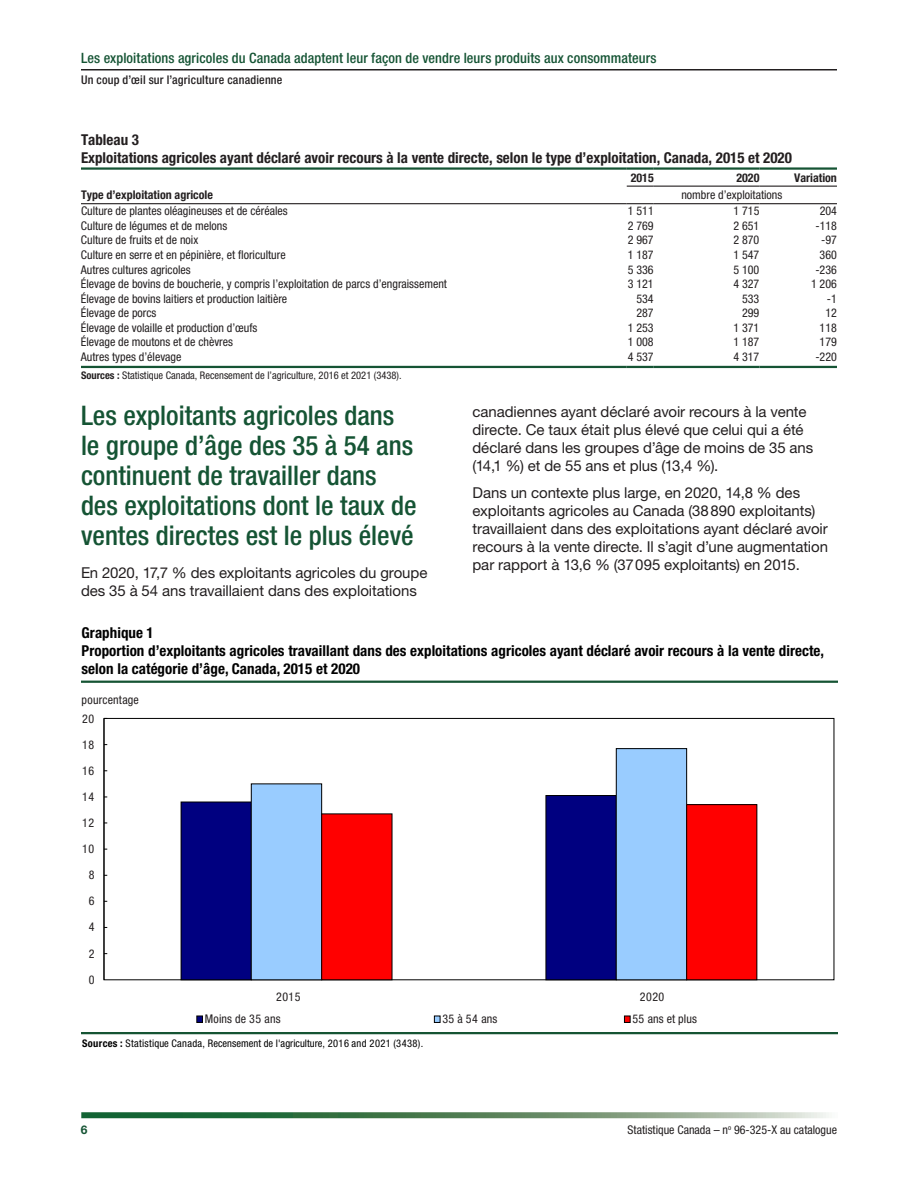
<style>
.page{position:relative;width:918px;height:1188px;background:#fff}
.page>*{position:absolute;margin:0;border:0;box-sizing:border-box;transform-origin:0 0}
.t1{font:500 condensed 27px/30px "Helvetica Neue LT Std";color:#155434}
.t2{font:15px/18px "Helvetica Neue LT Std";letter-spacing:-.005em;color:#231f20}
.t3{font:700 condensed 15px/18px "Helvetica Neue LT Std";letter-spacing:.005em;color:#000}
.t4{font:700 condensed 15px/18px "Helvetica Neue LT Std";color:#231f20}
.t5{font:500 condensed 14.25px "Helvetica Neue LT Std";letter-spacing:.005em;color:#155434}
.t6{font:condensed 12px "Helvetica Neue LT Std";color:#231f20}
.t7{font:700 condensed 12px "Helvetica Neue LT Std";color:#231f20}
.t8{font:500 condensed 12px "Helvetica Neue LT Std";letter-spacing:.015em;color:#231f20}
.t9{font:700 12px "Helvetica Neue LT Std";color:#155434}
.t10{font:condensed 10.5px "Helvetica Neue LT Std";letter-spacing:.025em;color:#000}
.t11{font:condensed 10.5px "Helvetica Neue LT Std";color:#231f20}
.s1{font-weight:700}
</style>
<div class="page">
<hr style="left:81px;top:69px;width:756px;height:1px;background:#231f20">
<svg style="left:81px;top:1112px;width:748px;height:6px;background:#638f6c"></svg>
<hr style="left:81px;top:1032px;width:756px;height:2px;background:#155433">
<hr style="left:81px;top:681px;width:756px;height:2px;background:#155433">
<div style="left:181px;top:802px;width:70px;height:178px;background:#000080"></div>
<div style="left:546px;top:796px;width:70px;height:184px;background:#000080"></div>
<div style="left:181px;top:802px;width:71px;height:178px;border:1px solid #000"></div>
<div style="left:546px;top:795px;width:71px;height:185px;border:1px solid #000"></div>
<div style="left:251px;top:784px;width:71px;height:196px;background:#9cf"></div>
<div style="left:616px;top:749px;width:71px;height:231px;background:#9cf"></div>
<div style="left:251px;top:783px;width:71px;height:197px;border:1px solid #000"></div>
<div style="left:616px;top:748px;width:71px;height:232px;border:1px solid #000"></div>
<div style="left:322px;top:814px;width:70px;height:166px;background:#f00"></div>
<div style="left:687px;top:805px;width:70px;height:175px;background:#f00"></div>
<div style="left:321px;top:814px;width:71px;height:166px;border:1px solid #000"></div>
<div style="left:686px;top:804px;width:71px;height:176px;border:1px solid #000"></div>
<hr style="left:104px;top:718px;width:1px;height:262px;background:#000">
<div style="left:196px;top:1016px;width:7px;height:7px;border:1px solid #000"></div>
<div style="left:434px;top:1016px;width:6px;height:7px;border:1px solid #000"></div>
<div style="left:624px;top:1016px;width:7px;height:7px;border:1px solid #000"></div>
<hr style="left:627px;top:366px;width:27px;height:2px;background:#155434">
<hr style="left:654px;top:366px;width:105px;height:2px;background:#155434">
<hr style="left:759px;top:366px;width:78px;height:2px;background:#155434">
<hr style="left:81px;top:366px;width:546px;height:2px;background:#155434">
<svg style="left:627px;top:203px;width:27px;height:1px"></svg>
<hr style="left:654px;top:203px;width:105px;height:1px;background:#231f20">
<hr style="left:759px;top:203px;width:78px;height:1px;background:#231f20">
<hr style="left:81px;top:203px;width:546px;height:1px;background:#231f20">
<svg style="left:627px;top:186px;width:27px;height:1px"></svg>
<hr style="left:654px;top:186px;width:105px;height:1px;background:#231f20">
<hr style="left:759px;top:186px;width:78px;height:1px;background:#231f20">
<hr style="left:81px;top:167px;width:546px;height:3px;background:#155434">
<hr style="left:627px;top:167px;width:27px;height:3px;background:#155434">
<hr style="left:654px;top:167px;width:105px;height:3px;background:#155434">
<hr style="left:759px;top:167px;width:78px;height:3px;background:#155434">
<p class="t5" style="left:81px;top:49px;width:577px">Les exploitations agricoles du Canada adaptent leur façon de vendre leurs produits aux consommateurs</p>
<p class="t8" style="left:81px;top:72px;width:203px">Un coup d’œil sur l’agriculture canadienne</p>
<p class="t4" style="left:81px;top:130px;width:712px">Tableau 3<br>Exploitations agricoles ayant déclaré avoir recours à la vente directe, selon le type d’exploitation, Canada, 2015 et 2020</p>
<p class="t7" style="left:631px;top:170px;width:25px">2015</p>
<p class="t7" style="left:736px;top:170px;width:25px">2020</p>
<p class="t7" style="left:794px;top:170px;width:44px">Variation</p>
<p class="t7" style="left:81px;top:188px;width:134px">Type d’exploitation agricole</p>
<p class="t6" style="left:681px;top:188px;width:103px">nombre d’exploitations</p>
<p class="t6" style="left:81px;top:204px;width:208px">Culture de plantes oléagineuses et de céréales</p>
<p class="t6" style="left:628px;top:204px;width:27px">1 511</p>
<p class="t6" style="left:734px;top:204px;width:27px">1 715</p>
<p class="t6" style="left:820px;top:204px;width:19px">204</p>
<p class="t6" style="left:81px;top:219px;width:148px">Culture de légumes et de melons</p>
<p class="t6" style="left:628px;top:219px;width:27px">2 769</p>
<p class="t6" style="left:734px;top:219px;width:27px">2 651</p>
<p class="t6" style="left:815px;top:219px;width:23px">-118</p>
<p class="t6" style="left:81px;top:233px;width:119px">Culture de fruits et de noix</p>
<p class="t6" style="left:628px;top:233px;width:27px">2 967</p>
<p class="t6" style="left:733px;top:233px;width:27px">2 870</p>
<p class="t6" style="left:821px;top:233px;width:17px">-97</p>
<p class="t6" style="left:81px;top:248px;width:206px">Culture en serre et en pépinière, et floriculture</p>
<p class="t6" style="left:628px;top:248px;width:27px">1 187</p>
<p class="t6" style="left:733px;top:248px;width:27px">1 547</p>
<p class="t6" style="left:820px;top:248px;width:19px">360</p>
<p class="t6" style="left:81px;top:262px;width:111px">Autres cultures agricoles</p>
<p class="t6" style="left:628px;top:262px;width:27px">5 336</p>
<p class="t6" style="left:733px;top:262px;width:27px">5 100</p>
<p class="t6" style="left:815px;top:262px;width:23px">-236</p>
<p class="t6" style="left:81px;top:277px;width:368px">Élevage de bovins de boucherie, y compris l’exploitation de parcs d’engraissement</p>
<p class="t6" style="left:628px;top:277px;width:27px">3 121</p>
<p class="t6" style="left:733px;top:277px;width:27px">4 327</p>
<p class="t6" style="left:811px;top:277px;width:27px">1 206</p>
<p class="t6" style="left:81px;top:291px;width:208px">Élevage de bovins laitiers et production laitière</p>
<p class="t6" style="left:636px;top:291px;width:19px">534</p>
<p class="t6" style="left:742px;top:291px;width:19px">533</p>
<p class="t6" style="left:827px;top:291px;width:11px">-1</p>
<p class="t6" style="left:81px;top:306px;width:77px">Élevage de porcs</p>
<p class="t6" style="left:636px;top:306px;width:19px">287</p>
<p class="t6" style="left:742px;top:306px;width:19px">299</p>
<p class="t6" style="left:825px;top:306px;width:13px">12</p>
<p class="t6" style="left:81px;top:321px;width:178px">Élevage de volaille et production d’œufs</p>
<p class="t6" style="left:628px;top:321px;width:27px">1 253</p>
<p class="t6" style="left:733px;top:321px;width:27px">1 371</p>
<p class="t6" style="left:820px;top:321px;width:19px">118</p>
<p class="t6" style="left:81px;top:335px;width:154px">Élevage de moutons et de chèvres</p>
<p class="t6" style="left:628px;top:335px;width:27px">1 008</p>
<p class="t6" style="left:733px;top:335px;width:27px">1 187</p>
<p class="t6" style="left:820px;top:335px;width:19px">179</p>
<p class="t6" style="left:81px;top:350px;width:102px">Autres types d’élevage</p>
<p class="t6" style="left:628px;top:350px;width:27px">4 537</p>
<p class="t6" style="left:733px;top:350px;width:27px">4 317</p>
<p class="t6" style="left:815px;top:350px;width:23px">-220</p>
<p class="t11" style="left:81px;top:369px;width:322px"><span class="s1">Sources :</span> Statistique Canada, Recensement de l’agriculture, 2016 et 2021 (3438).</p>
<h1 class="t1" style="left:81px;top:400px;width:337px">Les exploitants agricoles dans le groupe d’âge des 35 à 54 ans continuent de travailler dans des exploitations dont le taux de ventes directes est le plus élevé</h1>
<p class="t2" style="left:81px;top:564px;width:348px">En 2020, 17,7 % des exploitants agricoles du groupe des 35 à 54 ans travaillaient dans des exploitations</p>
<p class="t2" style="left:472px;top:402px;width:342px">canadiennes ayant déclaré avoir recours à la vente directe. Ce taux était plus élevé que celui qui a été déclaré dans les groupes d’âge de moins de 35 ans (14,1 %) et de 55 ans et plus (13,4 %).</p>
<p class="t2" style="left:472px;top:483px;width:357px">Dans un contexte plus large, en 2020, 14,8 % des exploitants agricoles au Canada (38890 exploitants) travaillaient dans des exploitations ayant déclaré avoir recours à la vente directe. Il s’agit d’une augmentation par rapport à 13,6 % (37095 exploitants) en 2015.</p>
<p class="t3" style="left:82px;top:624px;width:744px">Graphique 1<br>Proportion d’exploitants agricoles travaillant dans des exploitations agricoles ayant déclaré avoir recours à la vente directe, selon la catégorie d’âge, Canada, 2015 et 2020</p>
<p class="t6" style="left:82px;top:693px;width:59px">pourcentage</p>
<p class="t6" style="left:82px;top:711px;width:13px">20</p>
<p class="t6" style="left:82px;top:737px;width:13px">18</p>
<p class="t6" style="left:82px;top:764px;width:13px">16</p>
<p class="t6" style="left:82px;top:790px;width:13px">14</p>
<p class="t6" style="left:82px;top:816px;width:13px">12</p>
<p class="t6" style="left:82px;top:842px;width:13px">10</p>
<p class="t6" style="left:89px;top:868px;width:7px">8</p>
<p class="t6" style="left:89px;top:894px;width:7px">6</p>
<p class="t6" style="left:89px;top:920px;width:7px">4</p>
<p class="t6" style="left:89px;top:946px;width:7px">2</p>
<p class="t6" style="left:89px;top:973px;width:7px">0</p>
<p class="t6" style="left:276px;top:990px;width:26px">2015</p>
<p class="t6" style="left:640px;top:990px;width:26px">2020</p>
<p class="t6" style="left:205px;top:1012px;width:77px">Moins de 35 ans</p>
<p class="t6" style="left:442px;top:1012px;width:57px">35 à 54 ans</p>
<p class="t6" style="left:632px;top:1012px;width:66px">55 ans et plus</p>
<p class="t10" style="left:82px;top:1037px;width:343px"><span class="s1">Sources :</span> Statistique Canada, Recensement de l'agriculture, 2016 and 2021 (3438).</p>
<p class="t9" style="left:81px;top:1122px;width:8px">6</p>
<p class="t6" style="left:628px;top:1122px;width:211px">Statistique Canada – n<sup>o</sup> 96-325-X au catalogue</p>
</div>
